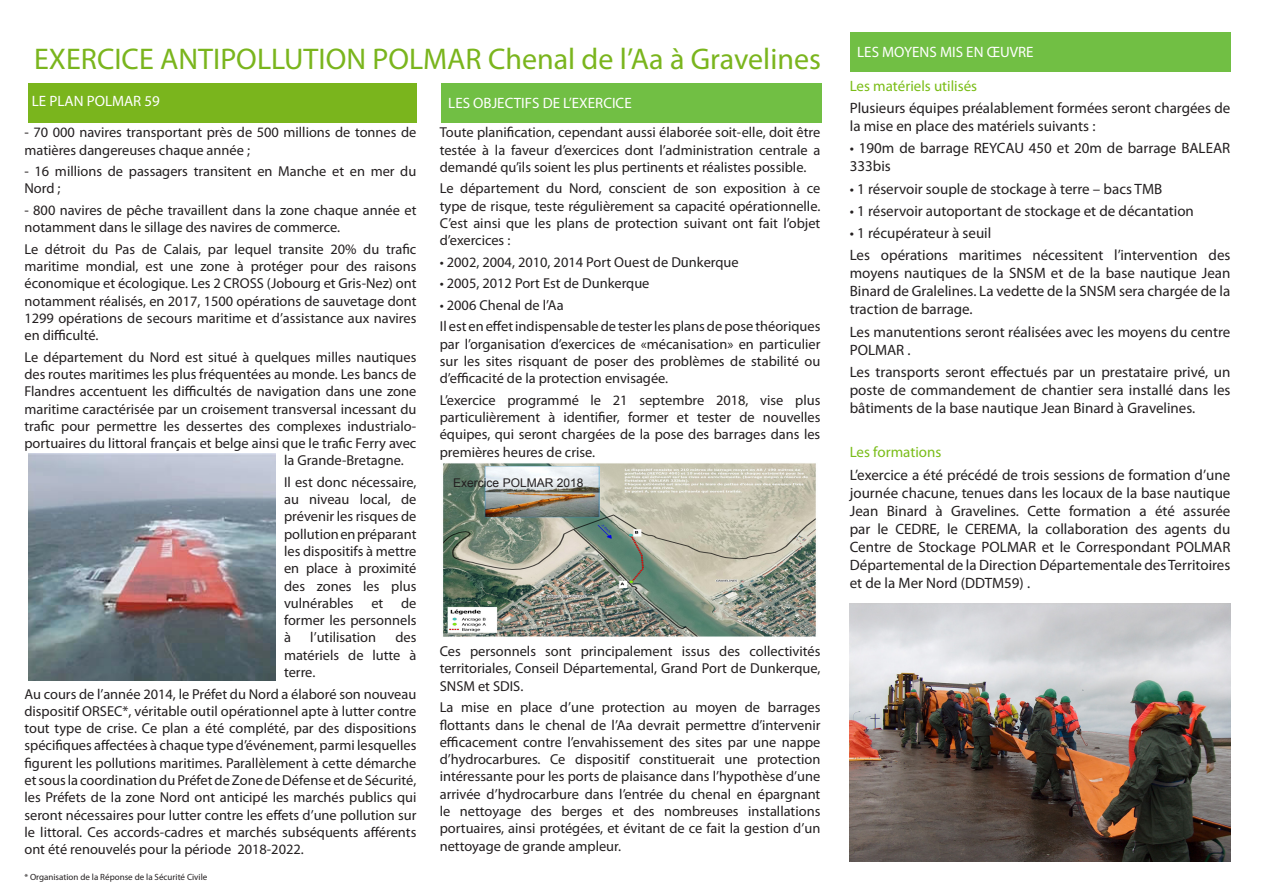
<style>
.page{position:relative;width:1263px;height:893px;background:#fff}
.page>*{position:absolute;margin:0;border:0;box-sizing:border-box;transform-origin:0 0}
.t1{font:30px "Myriad Pro";color:#7ab51d}
.t2{font:15px/18px "Myriad Pro";color:#231f20}
.t3{font:15px "Myriad Pro";color:#fff}
.t4{font:15px "Myriad Pro";color:#7abd16}
.t5{font:15px "Myriad Pro";color:#7abd19}
.t6{font:14.4px/17.2px "Myriad Pro";color:#231f20;text-align:justify}
.t7{font:12px "Arial";color:#231f20}
.t8{font:9px "Myriad Pro";color:#231f20}
</style>
<div class="page">
<div style="left:441px;top:83px;width:380px;height:39px;background:#71bf44"></div>
<div style="left:850px;top:32px;width:380px;height:39px;background:#71bf44"></div>
<img style="left:29px;top:454px;width:247px;height:226px">
<img style="left:850px;top:604px;width:380px;height:257px">
<img style="left:443px;top:463px;width:373px;height:174px">
<div style="left:28px;top:83px;width:388px;height:39px;background:#7ab51d"></div>
<p class="t1" style="left:34px;top:40px;width:788px">EXERCICE ANTIPOLLUTION POLMAR Chenal de l’Aa à Gravelines</p>
<p class="t3" style="left:32px;top:92px;width:130px">LE PLAN POLMAR 59</p>
<p class="t6" style="left:24px;top:124px;width:393px">- 70 000 navires transportant près de 500 millions de tonnes de matières dangereuses chaque année ;</p>
<p class="t6" style="left:24px;top:162px;width:393px">- 16 millions de passagers transitent en Manche et en mer du<br>Nord ;</p>
<p class="t6" style="left:24px;top:201px;width:393px">- 800 navires de pêche travaillent dans la zone chaque année et notamment dans le sillage des navires de commerce.</p>
<p class="t6" style="left:24px;top:240px;width:393px">Le détroit du Pas de Calais, par lequel transite 20% du trafic maritime mondial, est une zone à protéger pour des raisons économique et écologique. Les 2 CROSS (Jobourg et Gris-Nez) ont notamment réalisés, en 2017, 1500 opérations de sauvetage dont 1299 opérations de secours maritime et d’assistance aux navires en difficulté.</p>
<p class="t6" style="left:24px;top:348px;width:393px">Le département du Nord est situé à quelques milles nautiques</p>
<p class="t6" style="left:24px;top:365px;width:393px">des routes maritimes les plus fréquentées au monde. Les bancs de</p>
<p class="t6" style="left:24px;top:383px;width:393px">Flandres accentuent les difficultés de navigation dans une zone</p>
<p class="t6" style="left:24px;top:400px;width:393px">maritime caractérisée par un croisement transversal incessant du</p>
<p class="t6" style="left:24px;top:417px;width:393px">trafic pour permettre les dessertes des complexes industrialo-</p>
<p class="t6" style="left:24px;top:434px;width:393px">portuaires du littoral français et belge ainsi que le trafic Ferry avec</p>
<p class="t6" style="left:284px;top:452px;width:121px">la Grande-Bretagne.</p>
<p class="t6" style="left:284px;top:473px;width:134px">Il est donc nécessaire, au niveau local, de prévenir les risques de pollution en préparant les dispositifs à mettre en place à proximité des zones les plus vulnérables et de former les personnels à</p>
<p class="t6" style="left:284px;top:629px;width:134px;text-indent:111px">des matériels de lutte à terre.</p>
<p class="t6" style="left:24px;top:685px;width:393px">Au cours de l’année 2014, le Préfet du Nord a élaboré son nouveau dispositif ORSEC*, véritable outil opérationnel apte à lutter contre tout type de crise. Ce plan a été complété, par des dispositions spécifiques affectées à chaque type d’événement, parmi lesquelles figurent les pollutions maritimes. Parallèlement à cette démarche et sous la coordination du Préfet de Zone de Défense et de Sécurité, les Préfets de la zone Nord ont anticipé les marchés publics qui seront nécessaires pour lutter contre les effets d’une pollution sur le littoral. Ces accords-cadres et marchés subséquents afférents ont été renouvelés pour la période 2018-2022.</p>
<p class="t8" style="left:24px;top:871px;width:184px">* Organisation de la Réponse de la Sécurité Civile</p>
<p class="t6" style="left:310px;top:629px;width:67px">l’utilisation</p>
<p class="t3" style="left:448px;top:94px;width:185px">LES OBJECTIFS DE L’EXERCICE</p>
<p class="t6" style="left:440px;top:124px;width:382px">Toute planification, cependant aussi élaborée soit-elle, doit être testée à la faveur d’exercices dont l’administration centrale a demandé qu’ils soient les plus pertinents et réalistes possible.</p>
<p class="t6" style="left:440px;top:180px;width:382px">Le département du Nord, conscient de son exposition à ce type de risque, teste régulièrement sa capacité opérationnelle.<br>C’est ainsi que les plans de protection suivant ont fait l’objet d’exercices :</p>
<p class="t6" style="left:440px;top:253px;width:300px">• 2002, 2004, 2010, 2014 Port Ouest de Dunkerque</p>
<p class="t6" style="left:440px;top:275px;width:211px">• 2005, 2012 Port Est de Dunkerque</p>
<p class="t6" style="left:440px;top:296px;width:126px">• 2006 Chenal de l’Aa</p>
<p class="t6" style="left:440px;top:318px;width:382px">Il est en effet indispensable de tester les plans de pose théoriques par l’organisation d’exercices de «mécanisation» en particulier sur les sites risquant de poser des problèmes de stabilité ou d’efficacité de la protection envisagée.</p>
<p class="t6" style="left:440px;top:391px;width:382px">L’exercice programmé le 21 septembre 2018, vise plus particulièrement à identifier, former et tester de nouvelles équipes, qui seront chargées de la pose des barrages dans les premières heures de crise.</p>
<p class="t7" style="left:453px;top:475px;width:132px">Exercice POLMAR 2018</p>
<p class="t6" style="left:440px;top:642px;width:382px">Ces personnels sont principalement issus des collectivités territoriales, Conseil Départemental, Grand Port de Dunkerque, SNSM et SDIS.</p>
<p class="t6" style="left:440px;top:699px;width:382px">La mise en place d’une protection au moyen de barrages flottants dans le chenal de l’Aa devrait permettre d’intervenir efficacement contre l’envahissement des sites par une nappe d’hydrocarbures. Ce dispositif constituerait une protection intéressante pour les ports de plaisance dans l’hypothèse d’une arrivée d’hydrocarbure dans l’entrée du chenal en épargnant le nettoyage des berges et des nombreuses installations portuaires, ainsi protégées, et évitant de ce fait la gestion d’un nettoyage de grande ampleur.</p>
<p class="t3" style="left:857px;top:43px;width:178px">LES MOYENS MIS EN ŒUVRE</p>
<p class="t4" style="left:850px;top:77px;width:129px">Les matériels utilisés</p>
<p class="t2" style="left:850px;top:99px;width:382px">Plusieurs équipes préalablement formées seront chargées de la mise en place des matériels suivants :</p>
<p class="t2" style="left:850px;top:139px;width:382px">• 190m de barrage REYCAU 450 et 20m de barrage BALEAR<br>333bis</p>
<p class="t2" style="left:850px;top:179px;width:314px">• 1 réservoir souple de stockage à terre – bacs TMB</p>
<p class="t2" style="left:850px;top:202px;width:346px">• 1 réservoir autoportant de stockage et de décantation</p>
<p class="t2" style="left:850px;top:224px;width:143px">• 1 récupérateur à seuil</p>
<p class="t2" style="left:850px;top:246px;width:382px;text-align:justify">Les opérations maritimes nécessitent l’intervention des moyens nautiques de la SNSM et de la base nautique Jean Binard de Gralelines. La vedette de la SNSM sera chargée de la traction de barrage.</p>
<p class="t2" style="left:850px;top:322px;width:382px">Les manutentions seront réalisées avec les moyens du centre<br>POLMAR .</p>
<p class="t2" style="left:850px;top:363px;width:382px;text-align:justify">Les transports seront effectués par un prestataire privé, un poste de commandement de chantier sera installé dans les bâtiments de la base nautique Jean Binard à Gravelines.</p>
<p class="t5" style="left:850px;top:443px;width:93px">Les formations</p>
<p class="t2" style="left:850px;top:465px;width:382px;text-align:justify">L’exercice a été précédé de trois sessions de formation d’une journée chacune, tenues dans les locaux de la base nautique Jean Binard à Gravelines. Cette formation a été assurée par le CEDRE, le CEREMA, la collaboration des agents du Centre de Stockage POLMAR et le Correspondant POLMAR Départemental de la Direction Départementale des Territoires et de la Mer Nord (DDTM59) .</p>
</div>
